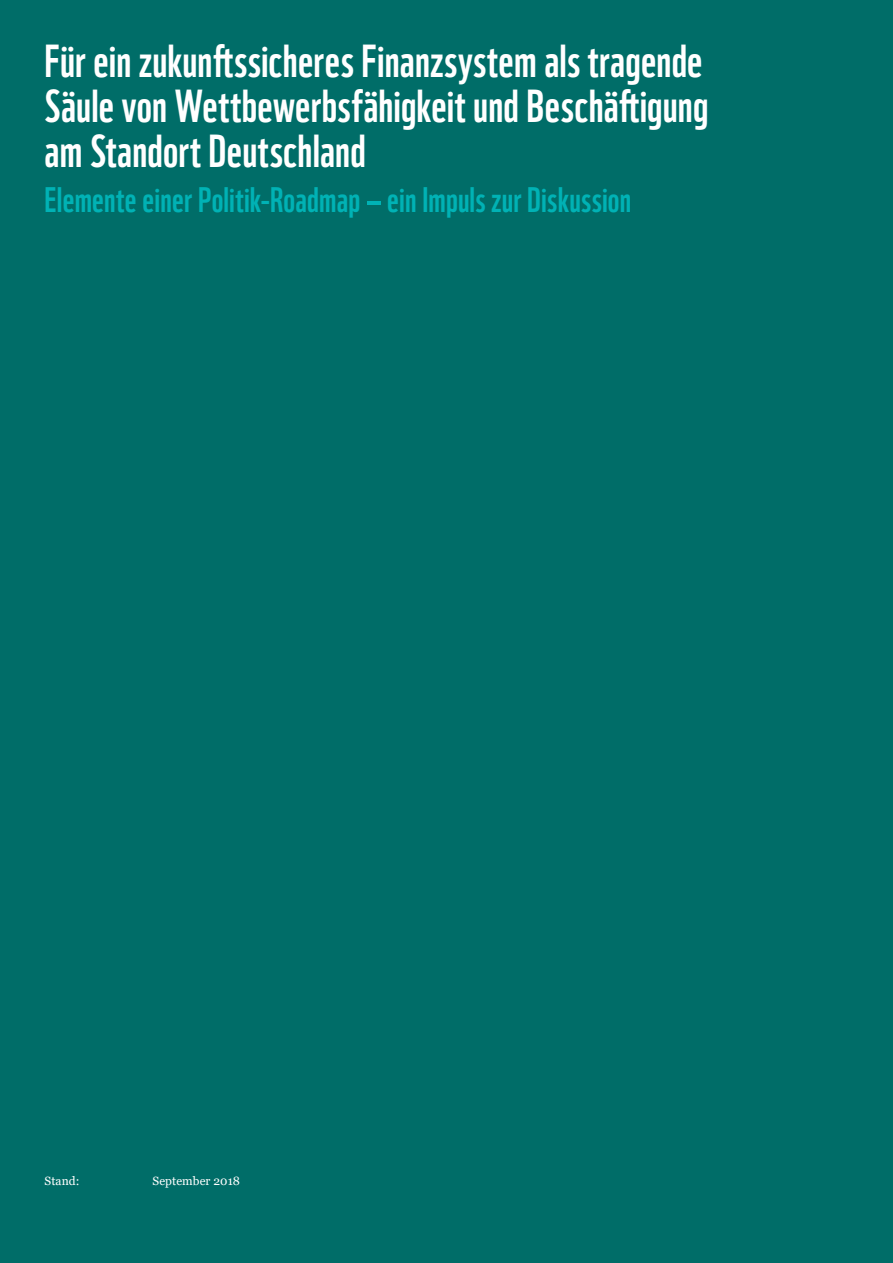
<style>
.page{position:relative;width:893px;height:1263px;background:#006d68}
.page>*{position:absolute;margin:0;border:0;box-sizing:border-box;transform-origin:0 0}
.t1{font:45px/45px "WWF";letter-spacing:.005em;color:#fff}
.t2{font:34.5px "WWF";letter-spacing:.005em;color:#00b2b5}
.t3{font:12px "Georgia";letter-spacing:.005em;color:#fff}
</style>
<div class="page">
<p class="t1" style="left:45px;top:34px;width:665px">Für ein zukunftssicheres Finanzsystem als tragende<br>Säule von Wettbewerbsfähigkeit und Beschäftigung am Standort Deutschland</p>
<p class="t2" style="left:45px;top:173px;width:588px">Elemente einer Politik-Roadmap – ein Impuls zur Diskussion</p>
<p class="t3" style="left:45px;top:1173px;width:36px">Stand:</p>
<p class="t3" style="left:153px;top:1173px;width:89px">September 2018</p>
</div>
